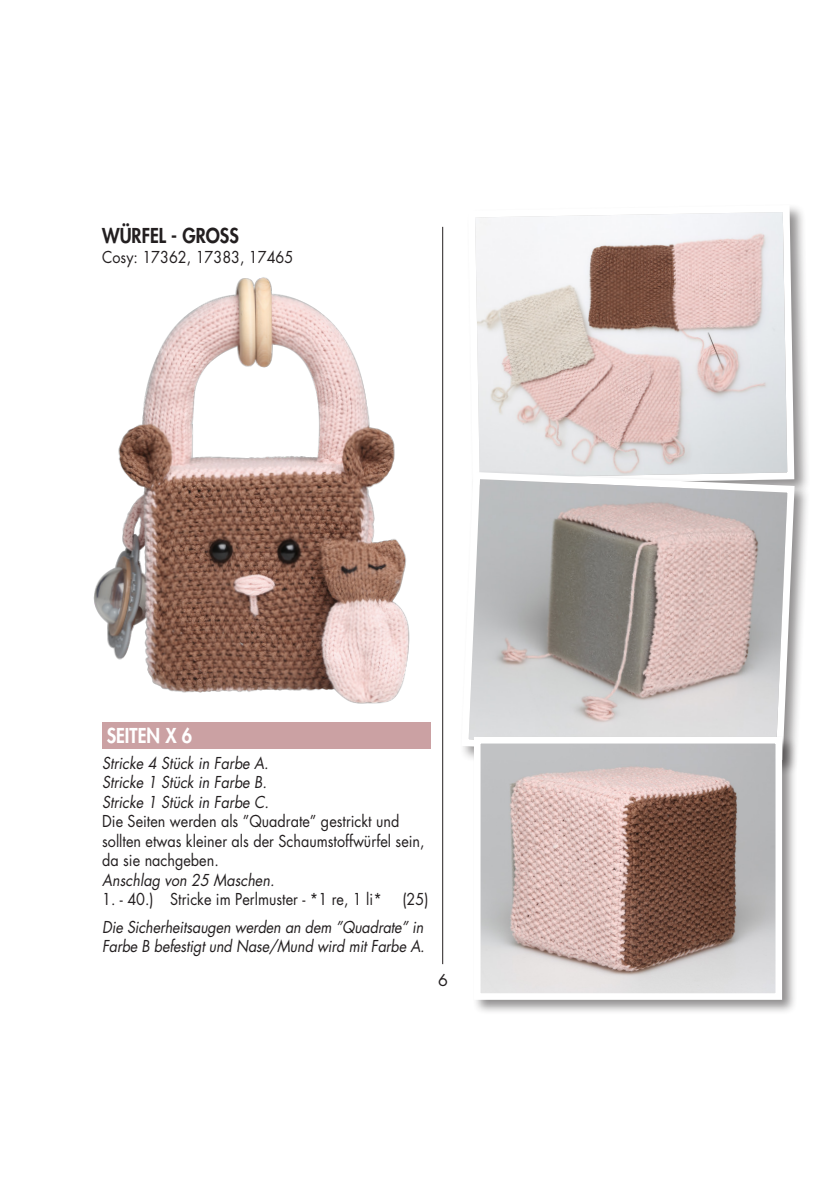
<style>
.page{position:relative;width:840px;height:1191px;background:#fff}
.page>*{position:absolute;margin:0;border:0;box-sizing:border-box;transform-origin:0 0}
.t1{font:800 20px "Futura Std";color:#231f20;scale:.9 1}
.t2{font:800 20px "Futura Std";color:#fff;scale:.9 1}
.t3{font:italic 16px/19.6px "Futura Std";letter-spacing:-.01em;color:#231f20;scale:.9 1}
.t4{font:16px/19.6px "Futura Std";color:#231f20;scale:.9 1}
.t5{font:16px "Futura Std";color:#231f20}
</style>
<div class="page">
<hr style="left:442px;top:227px;width:1px;height:737px;background:#231f20">
<img style="left:93px;top:277px;width:337px;height:472px">
<div style="left:465px;top:203px;width:345px;height:298px;background:#231f20;opacity:.5"></div>
<svg style="left:465px;top:203px;width:332px;height:265px"></svg>
<div style="left:459px;top:469px;width:351px;height:307px;background:#231f20;opacity:.5"></div>
<svg style="left:459px;top:468px;width:338px;height:295px;background:#c2bbba"></svg>
<div style="left:471px;top:734px;width:326px;height:281px;background:#231f20;opacity:.5"></div>
<svg style="left:470px;top:733px;width:315px;height:270px;background:#c0b0ad"></svg>
<p class="t1" style="left:102px;top:223px;width:153px">WÜRFEL - GROSS</p>
<p class="t4" style="left:102px;top:247px;width:214px">Cosy: 17362, 17383, 17465</p>
<p class="t2" style="left:107px;top:723px;width:96px">SEITEN X 6</p>
<p class="t3" style="left:102px;top:753px;width:186px">Stricke 4 Stück in Farbe A.</p>
<p class="t3" style="left:102px;top:772px;width:184px">Stricke 1 Stück in Farbe B.</p>
<p class="t3" style="left:102px;top:792px;width:187px">Stricke 1 Stück in Farbe C.</p>
<p class="t4" style="left:102px;top:811px;width:359px">Die Seiten werden als ”Quadrate” gestrickt und sollten etwas kleiner als der Schaumstoffwürfel sein, da sie nachgeben.</p>
<p class="t3" style="left:102px;top:870px;width:193px">Anschlag von 25 Maschen.</p>
<p class="t4" style="left:102px;top:889px;width:312px">1. - 40.) Stricke im Perlmuster - *1 re, 1 li*</p>
<p class="t4" style="left:402px;top:889px;width:30px">(25)</p>
<p class="t3" style="left:102px;top:917px;width:359px">Die Sicherheitsaugen werden an dem ”Quadrate” in<br>Farbe B befestigt und Nase/Mund wird mit Farbe A.</p>
<p class="t5" style="left:438px;top:969px;width:11px">6</p>
</div>
